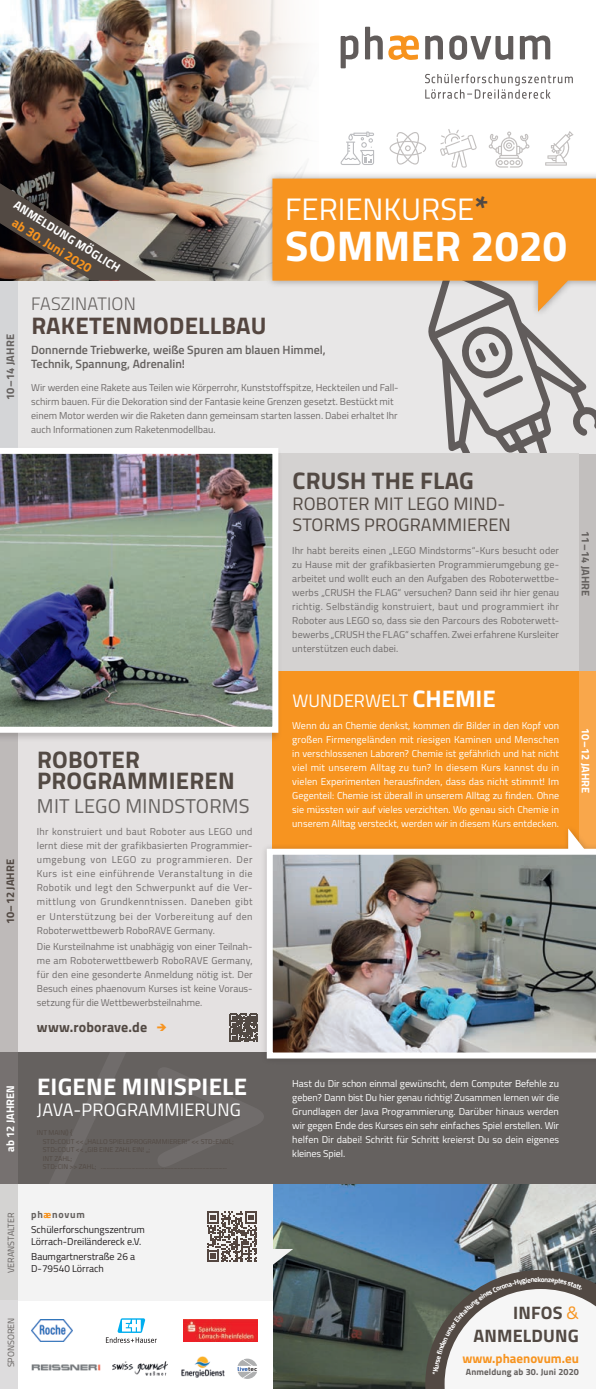
<style>
.page{position:relative;width:596px;height:1389px;background:#fff}
.page>*{position:absolute;margin:0;border:0;box-sizing:border-box;transform-origin:0 0}
.t1{font:700 43px "Titillium Web";color:#fff}
.t2{font:31px "Titillium Web";color:#fff}
.t3{font:700 24px/21px "Titillium Web";letter-spacing:.01em;color:#524943}
.t4{font:700 24px "Titillium Web";letter-spacing:.01em;color:#544640}
.t5{font:700 24px "Titillium Web";letter-spacing:.01em;color:#fff}
.t6{font:20px "Titillium Web";letter-spacing:.01em;color:#65615f}
.t7{font:18px/21px "Titillium Web";letter-spacing:.01em;color:#524943}
.t8{font:18px "Titillium Web";letter-spacing:.01em;color:#fff}
.t9{font:700 18px/22.7px "Titillium Web";letter-spacing:.01em;color:#524943;text-align:right}
.t10{font:300 18px "Titillium Web";letter-spacing:.01em;color:#65615f}
.t11{font:700 14px "Titillium Web";letter-spacing:.005em;color:#524943}
.t12{font:700 13px "Titillium Web";color:#f79420}
.t13{font:600 12px/14.4px "Titillium Web";color:#65615f}
.t14{font:700 12px "Titillium Web";color:#fff}
.t15{font:700 11px "Titillium Web";color:#65615f}
.t16{font:700 11px "Titillium Web";color:#fff}
.t17{font:700 11px "Titillium Web";color:#524943}
.t18{font:10px/14px "Titillium Web";color:#706c6b;text-align:justify}
.t19{font:10px/14px "Titillium Web";color:#fff;text-align:justify}
.t20{font:10px/14.8px "Titillium Web";color:#231f20}
.t21{font:700 9px "Titillium Web";letter-spacing:.015em;color:#65615f}
.t22{font:9px "Titillium Web";color:#65615f}
.t23{font:700 5.7px "DIN";color:#144aa0;scale:1.15 1}
.s1{font-weight:700;font-size:33px;color:#524943}
.s2{color:#f79420}
.s3{font-weight:700;font-size:24px}
.s4{font-weight:700;color:#65615f}
.s5{font-weight:700;color:#f79420}
.s6{color:#231f20}
.s7{font-weight:400;color:#f79420}
</style>
<div class="page">
<img style="left:272px;top:1184px;width:323px;height:205px">
<div style="left:17px;top:1052px;width:578px;height:132px;background:#65615f"></div>
<svg style="left:17px;top:1052px;width:247px;height:132px"></svg>
<svg style="left:106px;top:1318px;width:51px;height:25px"></svg>
<img style="left:183px;top:1320px;width:74px;height:21px">
<img style="left:112px;top:1362px;width:56px;height:14px">
<img style="left:32px;top:1364px;width:69px;height:7px">
<img style="left:182px;top:1356px;width:43px;height:21px">
<svg style="left:237px;top:1359px;width:20px;height:7px"></svg>
<svg style="left:238px;top:1372px;width:19px;height:7px"></svg>
<img style="left:32px;top:1320px;width:41px;height:21px">
<img style="left:0;top:0;width:213px;height:281px">
<svg style="left:213px;top:0;width:129px;height:281px"></svg>
<svg style="left:340px;top:132px;width:34px;height:33px"></svg>
<svg style="left:545px;top:131px;width:28px;height:35px"></svg>
<svg style="left:389px;top:132px;width:37px;height:33px"></svg>
<svg style="left:440px;top:129px;width:36px;height:39px"></svg>
<svg style="left:488px;top:132px;width:41px;height:36px"></svg>
<div style="left:17px;top:1184px;width:255px;height:116px;background:#f3f3f3"></div>
<div style="left:578px;top:454px;width:17px;height:220px;background:#c2bfbe"></div>
<div style="left:14px;top:281px;width:581px;height:173px;background:#e8e7e7"></div>
<svg style="left:427px;top:318px;width:168px;height:136px"></svg>
<div style="left:0;top:281px;width:17px;height:173px;background:#d4d5d7"></div>
<div style="left:578px;top:671px;width:17px;height:179px;background:#f9a74b"></div>
<div style="left:272px;top:454px;width:306px;height:218px;background:#d4d2d1"></div>
<div style="left:17px;top:732px;width:255px;height:320px;background:#e4e1e1"></div>
<svg style="left:272px;top:1249px;width:21px;height:17px"></svg>
<div style="left:264px;top:171px;width:331px;height:147px;background:#231f20;opacity:.4"></div>
<svg style="left:272px;top:179px;width:323px;height:133px;fill:#f79420"></svg>
<div style="left:272px;top:671px;width:306px;height:179px;background:#f79420"></div>
<img style="left:0;top:183px;width:156px;height:98px">
<svg style="left:425px;top:74px;width:147px;height:25px"></svg>
<svg style="left:340px;top:36px;width:18px;height:32px"></svg>
<svg style="left:365px;top:27px;width:17px;height:32px"></svg>
<svg style="left:388px;top:36px;width:30px;height:24px"></svg>
<svg style="left:425px;top:36px;width:17px;height:23px"></svg>
<svg style="left:449px;top:36px;width:64px;height:24px"></svg>
<svg style="left:519px;top:36px;width:31px;height:23px"></svg>
<svg style="left:229px;top:1014px;width:28px;height:27px"></svg>
<svg style="left:207px;top:1211px;width:50px;height:51px"></svg>
<div style="left:0;top:1052px;width:17px;height:133px;background:#767170"></div>
<div style="left:0;top:732px;width:17px;height:320px;background:#bebab9"></div>
<div style="left:0;top:1184px;width:17px;height:117px;background:#d4d3d2"></div>
<div style="left:0;top:445px;width:282px;height:297px;background:#231f20;opacity:.2"></div>
<img style="left:0;top:448px;width:278px;height:285px">
<div style="left:0;top:1300px;width:17px;height:89px;background:#dddcdd"></div>
<div style="left:260px;top:823px;width:335px;height:242px;background:#231f20;opacity:.25"></div>
<img style="left:263px;top:846px;width:332px;height:216px">
<svg style="left:567px;top:828px;width:18px;height:23px"></svg>
<svg style="left:425px;top:1270px;width:170px;height:119px"></svg>
<p class="t14" style="left:20px;top:196px;width:124px;rotate:32deg">ANMELDUNG MÖGLICH</p>
<h3 class="t12" style="left:19px;top:213px;width:92px;rotate:32deg">ab 30. Juni 2020</h3>
<h2 class="t2" style="left:285px;top:186px;width:204px">FERIENKURSE<span class="s1">*</span></h2>
<h1 class="t1" style="left:285px;top:213px;width:283px">SOMMER 2020</h1>
<p class="t15" style="left:2px;top:400px;width:67px;rotate:-90deg">10–14 JAHRE</p>
<p class="t17" style="left:2px;top:924px;width:67px;rotate:-90deg">10–12 JAHRE</p>
<h3 class="t10" style="left:31px;top:290px;width:106px">FASZINATION</h3>
<h3 class="t4" style="left:31px;top:307px;width:236px">RAKETENMODELLBAU</h3>
<p class="t13" style="left:31px;top:342px;width:296px">Donnernde Triebwerke, weiße Spuren am blauen Himmel,<br>Technik, Spannung, Adrenalin!</p>
<p class="t18" style="left:31px;top:380px;width:369px;text-align:left">Wir werden eine Rakete aus Teilen wie Körperrohr, Kunststoffspitze, Heckteilen und Fall&shy;schirm bauen. Für die Dekoration sind der Fantasie keine Grenzen gesetzt. Bestückt mit einem Motor werden wir die Raketen dann gemeinsam starten lassen. Dabei erhaltet Ihr auch Informationen zum Raketenmodellbau.</p>
<h3 class="t3" style="left:37px;top:748px;width:199px">ROBOTER<br>PROGRAMMIEREN</h3>
<h3 class="t6" style="left:37px;top:791px;width:214px">MIT LEGO MINDSTORMS</h3>
<p class="t18" style="left:37px;top:825px;width:217px">Ihr konstruiert und baut Roboter aus LEGO und lernt diese mit der grafikbasierten Programmier&shy;umgebung von LEGO zu programmieren. Der Kurs ist eine einführende Veranstaltung in die Robotik und legt den Schwerpunkt auf die Ver&shy;mittlung von Grundkenntnissen. Daneben gibt er Unterstützung bei der Vorbereitung auf den Roboterwettbewerb RoboRAVE Germany.</p>
<p class="t18" style="left:37px;top:939px;width:217px">Die Kursteilnahme ist unabhägig von einer Teilnah&shy;me am Roboterwettbewerb RoboRAVE Germany, für den eine gesonderte Anmeldung nötig ist. Der Besuch eines phaenovum Kurses ist keine Voraus&shy;setzung für die Wettbewerbsteilnahme.</p>
<h3 class="t11" style="left:37px;top:1016px;width:132px">www.roborave.de <span class="s2">➔</span></h3>
<h3 class="t3" style="left:292px;top:469px;width:183px">CRUSH THE FLAG</h3>
<h3 class="t7" style="left:292px;top:493px;width:220px">ROBOTER MIT LEGO MIND-<br>STORMS PROGRAMMIEREN</h3>
<p class="t18" style="left:292px;top:543px;width:268px">Ihr habt bereits einen „LEGO Mindstorms“-Kurs besucht oder zu Hause mit der grafikbasierten Programmierumgebung ge&shy;arbeitet und wollt euch an den Aufgaben des Roboterwettbe&shy;werbs „CRUSH the FLAG“ versuchen? Dann seid ihr hier genau richtig. Selbständig konstruiert, baut und programmiert ihr Roboter aus LEGO so, dass sie den Parcours des Roboterwett&shy;bewerbs „CRUSH the FLAG“ schaffen. Zwei erfahrene Kursleiter unterstützen euch dabei.</p>
<h3 class="t8" style="left:292px;top:687px;width:205px">WUNDERWELT <span class="s3">CHEMIE</span></h3>
<p class="t19" style="left:292px;top:718px;width:268px">Wenn du an Chemie denkst, kommen dir Bilder in den Kopf von großen Firmengeländen mit riesigen Kaminen und Menschen in verschlossenen Laboren? Chemie ist gefährlich und hat nicht viel mit unserem Alltag zu tun? In diesem Kurs kannst du in vielen Experimenten herausfinden, dass das nicht stimmt! Im Gegenteil: Chemie ist überall in unserem Alltag zu finden. Ohne sie müssten wir auf vieles verzichten. Wo genau sich Chemie in unserem Alltag versteckt, werden wir in diesem Kurs entdecken.</p>
<p class="t16" style="left:2px;top:1152px;width:68px;rotate:-90deg">ab 12 JAHREN</p>
<h3 class="t5" style="left:37px;top:1068px;width:211px">EIGENE MINISPIELE</h3>
<h3 class="t8" style="left:37px;top:1096px;width:205px">JAVA-PROGRAMMIERUNG</h3>
<p class="t19" style="left:292px;top:1076px;width:268px">Hast du Dir schon einmal gewünscht, dem Computer Befehle zu geben? Dann bist Du hier genau richtig! Zusammen lernen wir die Grundlagen der Java Programmierung. Darüber hinaus werden wir gegen Ende des Kurses ein sehr einfaches Spiel erstellen. Wir helfen Dir dabei! Schritt für Schritt kreierst Du so dein eigenes kleines Spiel.</p>
<p class="t15" style="left:594px;top:531px;width:67px;rotate:90deg">11–14 JAHRE</p>
<p class="t16" style="left:594px;top:728px;width:67px;rotate:90deg">10–12 JAHRE</p>
<p class="t22" style="left:4px;top:1273px;width:62px;rotate:-90deg">VERANSTALTER</p>
<p class="t20" style="left:31px;top:1207px;width:115px"><span class="s4">ph</span><span class="s5">ae</span><span class="s4">novum<br></span>Schülerforschungszentrum</p>
<p class="t20" style="left:31px;top:1233px;width:112px">Lörrach-Dreiländereck e.V.<br>Baumgartnerstraße 26 a</p>
<p class="t20" style="left:31px;top:1260px;width:74px">D-79540 Lörrach</p>
<p class="t22" style="left:4px;top:1367px;width:51px;rotate:-90deg">SPONSOREN</p>
<p class="t23" style="left:237px;top:1366px;width:19px">live<span class="s6">tec</span></p>
<h3 class="t9" style="left:473px;top:1301px;width:107px">INFOS <span class="s7">&amp;<br></span>ANMELDUNG</h3>
<h3 class="t12" style="left:462px;top:1348px;width:118px">www.phaenovum.eu</h3>
<p class="t21" style="left:465px;top:1365px;width:114px">Anmeldung ab 30. Juni 2020</p>
</div>
